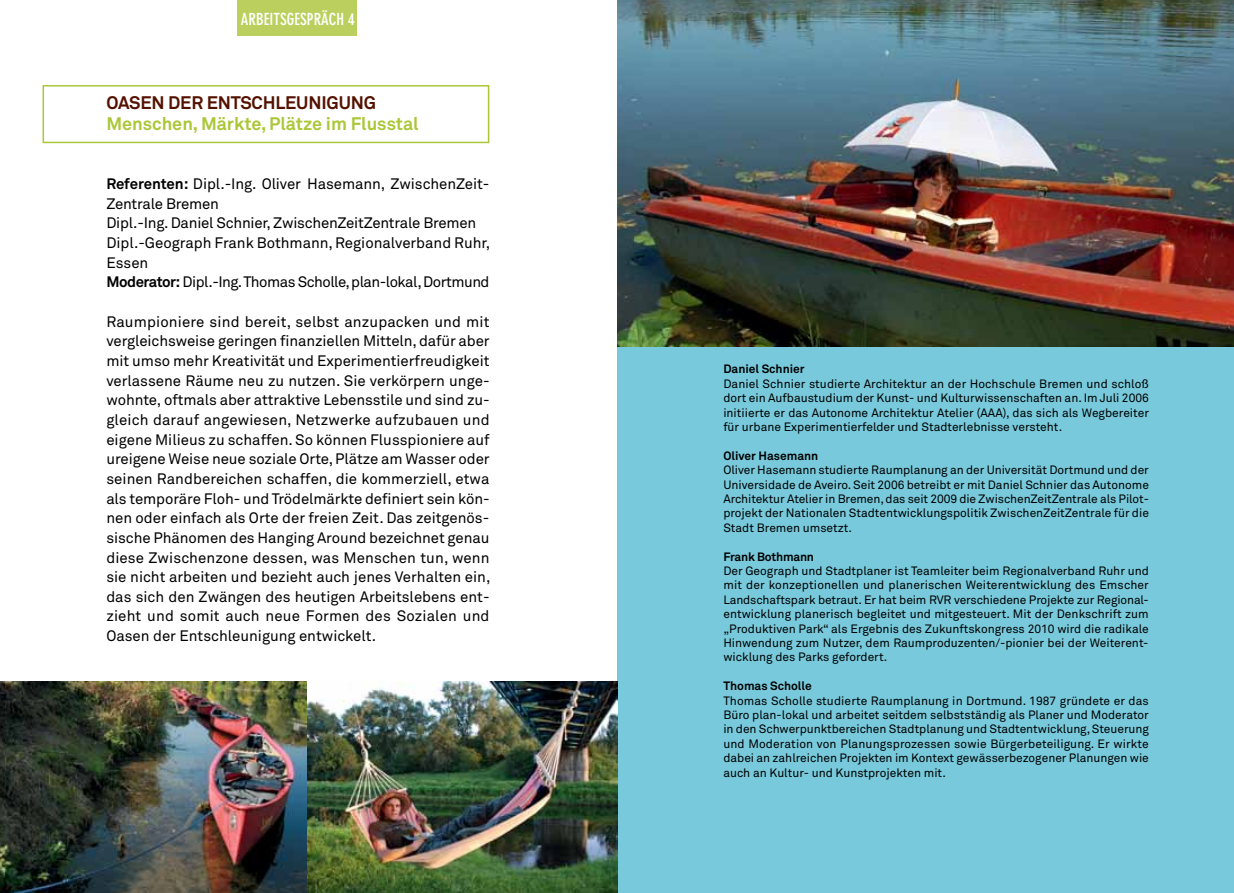
<style>
.page{position:relative;width:1234px;height:893px;background:#fff}
.page>*{position:absolute;margin:0;border:0;box-sizing:border-box;transform-origin:0 0}
.t1{font:700 18px "Akkurat";color:#abc737}
.t2{font:700 18px "Akkurat";letter-spacing:-.01em;color:#541100}
.t3{font:700 condensed 16.5px "DIN Neuzeit Grotesk";color:#fff}
.t4{font:15px/19.6px "Akkurat";letter-spacing:-.005em;color:#000}
.t5{font:12px/14.4px "Akkurat";color:#000;text-align:justify}
.t6{font:700 12px "Akkurat";color:#000}
.s1{font-weight:700}
</style>
<div class="page">
<div style="left:617px;top:338px;width:616px;height:555px;background:#77c9db"></div>
<div style="left:238px;top:0;width:119px;height:36px;background:#bbcf5e"></div>
<div style="left:43px;top:85px;width:446px;height:58px;border:2px solid #abc737"></div>
<img style="left:617px;top:0;width:616px;height:346px">
<img style="left:0;top:681px;width:307px;height:212px">
<img style="left:307px;top:681px;width:310px;height:212px">
<h2 class="t3" style="left:241px;top:13px;width:116px">ARBEITSGESPRÄCH 4</h2>
<h1 class="t2" style="left:106px;top:96px;width:271px">OASEN DER ENTSCHLEUNIGUNG</h1>
<h1 class="t1" style="left:106px;top:117px;width:314px">Menschen, Märkte, Plätze im Flusstal</h1>
<p class="t4" style="left:106px;top:176px;width:385px"><span class="s1">Referenten:</span> Dipl.-Ing. Oliver Hasemann, ZwischenZeit-Zentrale Bremen<br>Dipl.-Ing. Daniel Schnier, ZwischenZeitZentrale Bremen Dipl.-Geograph Frank Bothmann, Regionalverband Ruhr, Essen<br><span class="s1">Moderator:</span> Dipl.-Ing. Thomas Scholle, plan-lokal, Dortmund</p>
<p class="t4" style="left:106px;top:313px;width:385px;text-align:justify">Raumpioniere sind bereit, selbst anzupacken und mit vergleichsweise geringen finanziellen Mitteln, dafür aber mit umso mehr Kreativität und Experimentierfreudigkeit verlassene Räume neu zu nutzen. Sie verkörpern unge&shy;wohnte, oftmals aber attraktive Lebensstile und sind zu&shy;gleich darauf angewiesen, Netzwerke aufzubauen und eigene Milieus zu schaffen. So können Flusspioniere auf ureigene Weise neue soziale Orte, Plätze am Wasser oder seinen Randbereichen schaffen, die kommerziell, etwa als temporäre Floh- und Trödelmärkte definiert sein kön&shy;nen oder einfach als Orte der freien Zeit. Das zeitgenös&shy;sische Phänomen des Hanging Around bezeichnet genau diese Zwischenzone dessen, was Menschen tun, wenn sie nicht arbeiten und bezieht auch jenes Verhalten ein, das sich den Zwängen des heutigen Arbeitslebens ent&shy;zieht und somit auch neue Formen des Sozialen und Oasen der Entschleunigung entwickelt.</p>
<p class="t6" style="left:723px;top:365px;width:83px">Daniel Schnier</p>
<p class="t5" style="left:723px;top:378px;width:427px">Daniel Schnier studierte Architektur an der Hochschule Bremen und schloß dort ein Aufbaustudium der Kunst- und Kulturwissenschaften an. Im Juli 2006 initiierte er das Autonome Architektur Atelier (AAA), das sich als Wegbereiter für urbane Experimentierfelder und Stadterlebnisse versteht.</p>
<p class="t6" style="left:723px;top:451px;width:96px">Oliver Hasemann</p>
<p class="t5" style="left:723px;top:464px;width:427px">Oliver Hasemann studierte Raumplanung an der Universität Dortmund und der Universidade de Aveiro. Seit 2006 betreibt er mit Daniel Schnier das Autonome Architektur Atelier in Bremen, das seit 2009 die ZwischenZeitZentrale als Pilot&shy;projekt der Nationalen Stadtentwicklungspolitik ZwischenZeitZentrale für die Stadt Bremen umsetzt.</p>
<p class="t6" style="left:723px;top:552px;width:92px">Frank Bothmann</p>
<p class="t5" style="left:723px;top:565px;width:427px">Der Geograph und Stadtplaner ist Teamleiter beim Regionalverband Ruhr und mit der konzeptionellen und planerischen Weiterentwicklung des Emscher Landschaftspark betraut. Er hat beim RVR verschiedene Projekte zur Regional&shy;entwicklung planerisch begleitet und mitgesteuert. Mit der Denkschrift zum „Produktiven Park“ als Ergebnis des Zukunftskongress 2010 wird die radikale Hinwendung zum Nutzer, dem Raumproduzenten/-pionier bei der Weiterent&shy;wicklung des Parks gefordert.</p>
<p class="t6" style="left:723px;top:681px;width:90px">Thomas Scholle</p>
<p class="t5" style="left:723px;top:694px;width:427px">Thomas Scholle studierte Raumplanung in Dortmund. 1987 gründete er das Büro plan-lokal und arbeitet seitdem selbstständig als Planer und Moderator in den Schwerpunktbereichen Stadtplanung und Stadtentwicklung, Steuerung und Moderation von Planungsprozessen sowie Bürgerbeteiligung. Er wirkte dabei an zahlreichen Projekten im Kontext gewässerbezogener Planungen wie auch an Kultur- und Kunstprojekten mit.</p>
</div>
